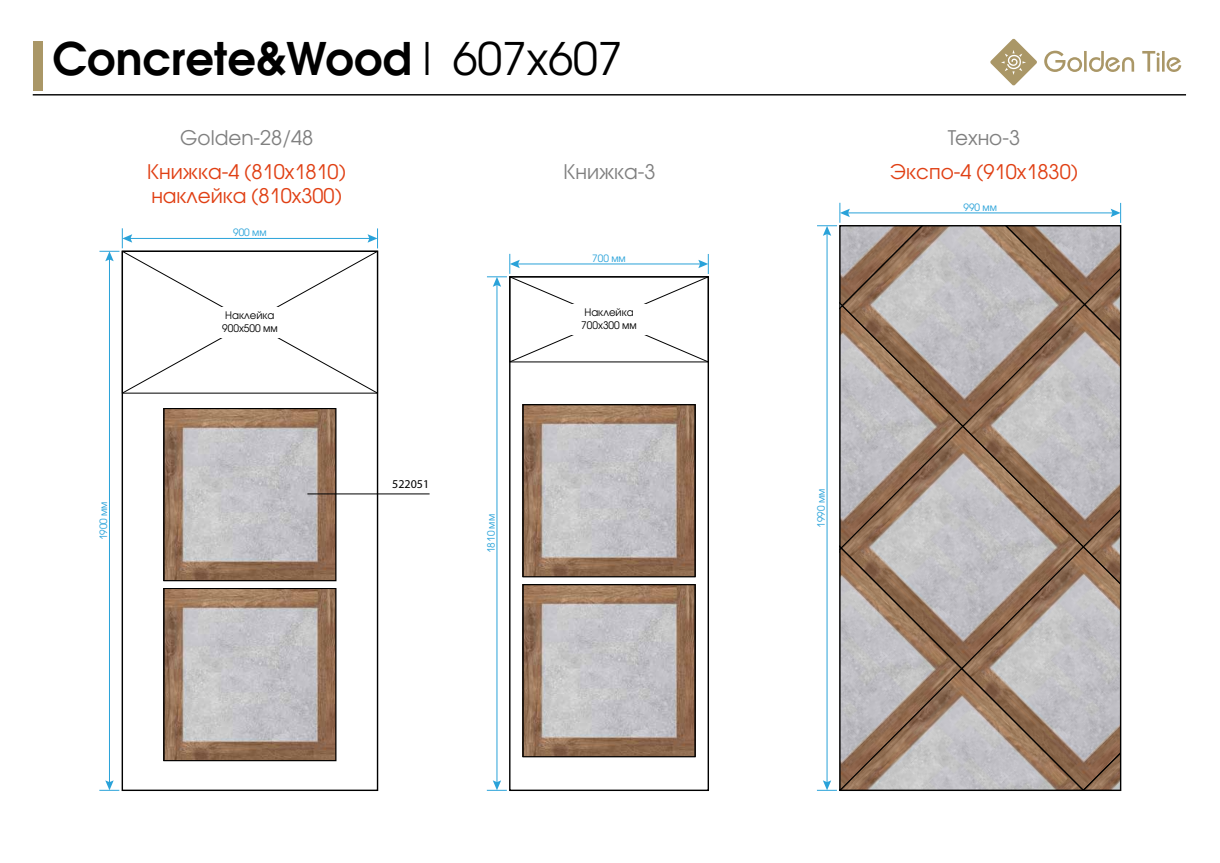
<style>
.page{position:relative;width:1220px;height:863px;background:#fff}
.page>*{position:absolute;margin:0;border:0;box-sizing:border-box;transform-origin:0 0}
.t1{font:700 44.7px "Avant Garde Gothic C";color:#000}
.t2{font:20px "Avant Garde Gothic C";color:#e03f13}
.t3{font:20px "Avant Garde Gothic C";color:#808080}
.t4{font:12px "Myriad Pro";color:#000}
.t5{font:10.3px/12.4px "Avant Garde Gothic C";color:#000;text-align:center}
.t6{font:10px "Avant Garde Gothic C";color:#29a2d9}
.s1{font-weight:400}
</style>
<div class="page">
<hr style="left:33px;top:94px;width:1153px;height:1px;background:#000">
<svg style="left:1044px;top:51px;width:137px;height:21px"></svg>
<svg style="left:990px;top:39px;width:47px;height:47px"></svg>
<div style="left:33px;top:41px;width:9px;height:49px;background:#aa9767"></div>
<div style="left:509px;top:276px;width:200px;height:514px;border:1px solid #000"></div>
<hr style="left:496px;top:283px;width:1px;height:500px;background:#29a2d9">
<svg style="left:487px;top:780px;width:20px;height:10px"></svg>
<svg style="left:817px;top:203px;width:304px;height:587px;background:#b5a8a1"></svg>
<hr style="left:109px;top:258px;width:1px;height:525px;background:#29a2d9">
<svg style="left:99px;top:780px;width:20px;height:10px"></svg>
<svg style="left:487px;top:254px;width:222px;height:108px"></svg>
<div style="left:569px;top:304px;width:79px;height:30px;background:#fff"></div>
<svg style="left:99px;top:228px;width:279px;height:166px"></svg>
<div style="left:210px;top:307px;width:79px;height:30px;background:#fff"></div>
<img style="left:166px;top:410px;width:168px;height:168px">
<div style="left:163px;top:408px;width:173px;height:173px;border:1px solid #000"></div>
<img style="left:166px;top:590px;width:168px;height:168px">
<div style="left:163px;top:588px;width:173px;height:173px;border:1px solid #000"></div>
<img style="left:525px;top:406px;width:168px;height:168px">
<div style="left:522px;top:404px;width:173px;height:173px;border:1px solid #000"></div>
<img style="left:525px;top:586px;width:168px;height:168px">
<div style="left:522px;top:584px;width:173px;height:173px;border:1px solid #000"></div>
<hr style="left:307px;top:493px;width:122px;height:1px;background:#000">
<h1 class="t1" style="left:52px;top:31px;width:571px">Concrete&amp;Wood<span class="s1">| 607x607</span></h1>
<p class="t3" style="left:180px;top:126px;width:135px">Golden-28/48</p>
<p class="t3" style="left:948px;top:126px;width:74px">Техно-3</p>
<p class="t2" style="left:147px;top:160px;width:200px">Книжка-4 (810х1810)</p>
<p class="t2" style="left:890px;top:160px;width:190px">Экспо-4 (910x1830)</p>
<p class="t2" style="left:151px;top:184px;width:192px">наклейка (810х300)</p>
<p class="t3" style="left:563px;top:160px;width:94px">Книжка-3</p>
<p class="t6" style="left:963px;top:201px;width:35px">990 мм</p>
<p class="t6" style="left:98px;top:540px;width:41px;rotate:-90deg">1900 мм</p>
<p class="t6" style="left:233px;top:227px;width:35px">900 мм</p>
<p class="t5" style="left:222px;top:309px;width:57px">Наклейка<br>900х500 мм</p>
<p class="t4" style="left:392px;top:477px;width:38px">522051</p>
<p class="t6" style="left:485px;top:553px;width:41px;rotate:-90deg">1810 мм</p>
<p class="t6" style="left:592px;top:252px;width:35px">700 мм</p>
<p class="t5" style="left:581px;top:306px;width:57px">Наклейка<br>700х300 мм</p>
<p class="t6" style="left:815px;top:527px;width:41px;rotate:-90deg">1990 мм</p>
</div>
